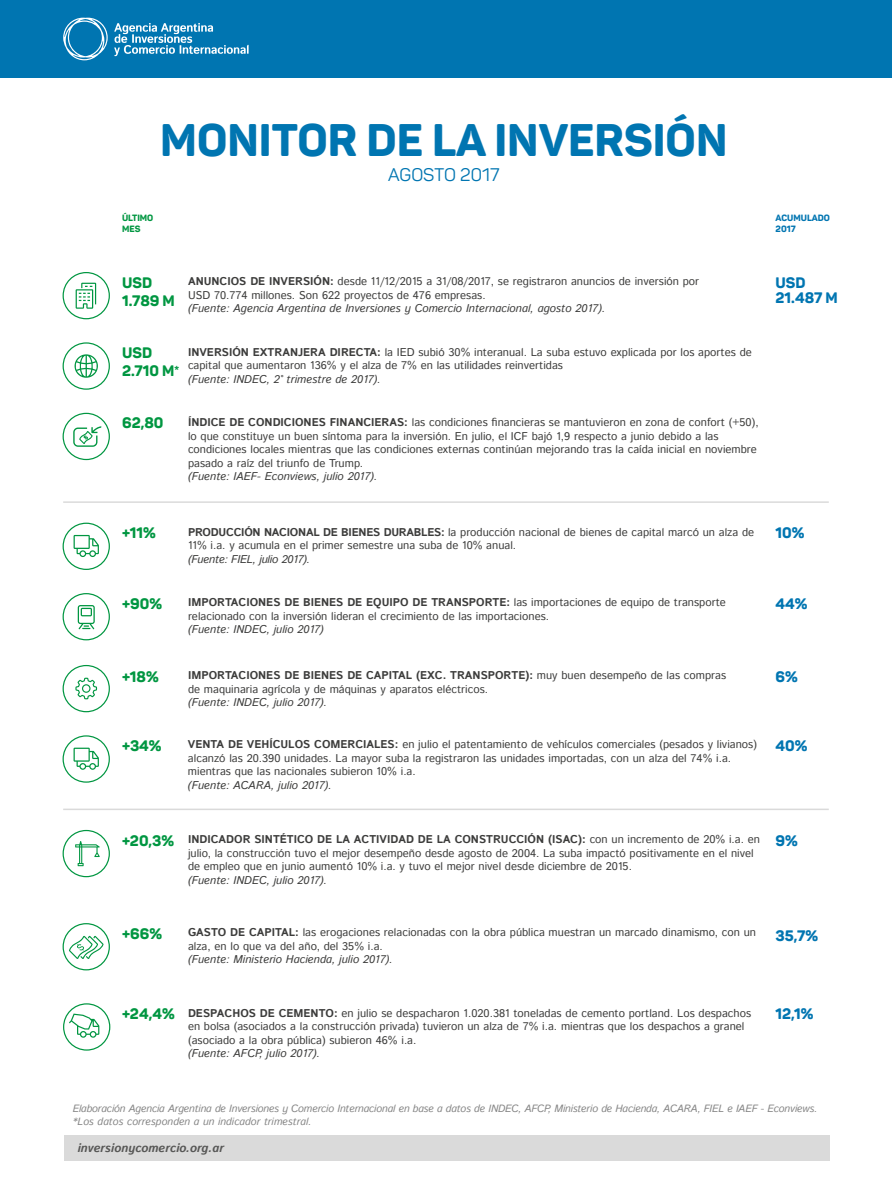
<style>
.page{position:relative;width:893px;height:1177px;background:#fff}
.page>*{position:absolute;margin:0;border:0;box-sizing:border-box;transform-origin:0 0}
.t1{font:800 45px "Panton";color:#0075b1}
.t2{font:18px "Panton";color:#0075b1}
.t3{font:800 15px/18px "Panton";color:#009641}
.t4{font:800 15px/15px "Panton";color:#0075b1}
.t5{font:italic 700 12px "Istok";color:#575756}
.t6{font:11.25px/13.5px "Istok";color:#3c3c3b}
.t7{font:italic 11.25px "Istok";color:#3c3c3b}
.t8{font:italic 11.25px "Istok";letter-spacing:-.02em;color:#3c3c3b}
.t9{font:italic 10.5px/12.6px "Istok";letter-spacing:-.02em;color:#878787}
.t10{font:800 9px/10.8px "Panton";color:#0075b1}
.t11{font:800 9px/10.8px "Panton";color:#009641}
.s1{font-weight:700}
.s2{font-family:"Panton";font-weight:800;font-size:15px;color:#0075b1}
</style>
<div class="page">
<div style="left:1px;top:0;width:891px;height:77px;background:#0075b1"></div>
<svg style="left:114px;top:23px;width:135px;height:33px"></svg>
<svg style="left:63px;top:18px;width:45px;height:42px"></svg>
<div style="left:64px;top:1135px;width:765px;height:26px;background:#dadada"></div>
<hr style="left:63px;top:808px;width:766px;height:2px;background:#dadada">
<hr style="left:63px;top:501px;width:766px;height:2px;background:#dadada">
<div style="left:63px;top:522px;width:47px;height:48px;border:1px solid #009641;border-radius:50%"></div>
<svg style="left:74px;top:535px;width:25px;height:22px"></svg>
<div style="left:63px;top:735px;width:47px;height:47px;border:1px solid #009641;border-radius:50%"></div>
<svg style="left:74px;top:747px;width:25px;height:23px"></svg>
<div style="left:63px;top:593px;width:47px;height:47px;border:1px solid #009641;border-radius:50%"></div>
<svg style="left:78px;top:605px;width:17px;height:24px"></svg>
<div style="left:63px;top:923px;width:47px;height:47px;border:1px solid #009641;border-radius:50%"></div>
<svg style="left:69px;top:935px;width:35px;height:24px"></svg>
<div style="left:63px;top:1003px;width:47px;height:47px;border:1px solid #009641;border-radius:50%"></div>
<svg style="left:69px;top:1013px;width:30px;height:25px"></svg>
<div style="left:63px;top:830px;width:47px;height:47px;border:1px solid #009641;border-radius:50%"></div>
<svg style="left:75px;top:841px;width:25px;height:25px"></svg>
<div style="left:63px;top:413px;width:47px;height:47px;border:1px solid #009641;border-radius:50%"></div>
<svg style="left:73px;top:426px;width:28px;height:21px"></svg>
<div style="left:63px;top:342px;width:47px;height:48px;border:1px solid #009641;border-radius:50%"></div>
<svg style="left:75px;top:354px;width:23px;height:24px"></svg>
<div style="left:63px;top:665px;width:47px;height:47px;border:1px solid #009641;border-radius:50%"></div>
<svg style="left:75px;top:677px;width:22px;height:22px"></svg>
<div style="left:63px;top:272px;width:47px;height:47px;border:1px solid #009641;border-radius:50%"></div>
<svg style="left:76px;top:283px;width:20px;height:26px"></svg>
<h1 class="t1" style="left:160px;top:111px;width:569px">MONITOR DE LA INVERSIÓN</h1>
<h2 class="t2" style="left:388px;top:164px;width:113px">AGOSTO 2017</h2>
<p class="t11" style="left:122px;top:213px;width:33px">ÚLTIMO<br>MES</p>
<h3 class="t3" style="left:122px;top:273px;width:54px">USD<br>1.789 M</h3>
<p class="t6" style="left:188px;top:275px;width:513px"><span class="s1">ANUNCIOS DE INVERSIÓN:</span> desde 11/12/2015 a 31/08/2017, se registraron anuncios de inversión por<br>USD 70.774 millones. Son 622 proyectos de 476 empresas.</p>
<p class="t7" style="left:188px;top:301px;width:419px">(Fuente: Agencia Argentina de Inversiones y Comercio Internacional, agosto 2017).</p>
<h3 class="t3" style="left:122px;top:344px;width:59px">USD<br>2.710 M*</h3>
<p class="t6" style="left:188px;top:346px;width:565px"><span class="s1">INVERSIÓN EXTRANJERA DIRECTA:</span> la IED subió 30% interanual. La suba estuvo explicada por los aportes de capital que aumentaron 136% y el alza de 7% en las utilidades reinvertidas</p>
<p class="t7" style="left:188px;top:371px;width:194px">(Fuente: INDEC, 2° trimestre de 2017).</p>
<h3 class="t3" style="left:122px;top:414px;width:43px">62,80</h3>
<p class="t6" style="left:188px;top:416px;width:572px"><span class="s1">ÍNDICE DE CONDICIONES FINANCIERAS:</span> las condiciones financieras se mantuvieron en zona de confort (+50), lo que constituye un buen síntoma para la inversión. En julio, el ICF bajó 1,9 respecto a junio debido a las condiciones locales mientras que las condiciones externas continúan mejorando tras la caída inicial en noviembre pasado a raíz del triunfo de Trump.</p>
<p class="t7" style="left:188px;top:469px;width:191px">(Fuente: IAEF- Econviews, julio 2017).</p>
<p class="t10" style="left:775px;top:213px;width:56px">ACUMULADO<br>2017</p>
<h3 class="t4" style="left:775px;top:275px;width:64px">USD<br>21.487 M</h3>
<p class="t6" style="left:188px;top:526px;width:568px"><span class="s1">PRODUCCIÓN NACIONAL DE BIENES DURABLES:</span> la producción nacional de bienes de capital marcó un alza de<br>11% i.a. y acumula en el primer semestre una suba de 10% anual.</p>
<p class="t8" style="left:188px;top:551px;width:124px">(Fuente: FIEL, julio 2017).</p>
<h3 class="t3" style="left:122px;top:524px;width:35px">+11%</h3>
<h3 class="t4" style="left:775px;top:525px;width:30px">10%</h3>
<h3 class="t3" style="left:122px;top:594px;width:42px">+90%</h3>
<h3 class="t4" style="left:775px;top:596px;width:34px">44%</h3>
<p class="t6" style="left:188px;top:596px;width:539px"><span class="s1">IMPORTACIONES DE BIENES DE EQUIPO DE TRANSPORTE:</span> las importaciones de equipo de transporte relacionado con la inversión lideran el crecimiento de las importaciones.</p>
<p class="t7" style="left:188px;top:622px;width:137px">(Fuente: INDEC, julio 2017)</p>
<p class="t6" style="left:188px;top:669px;width:540px"><span class="s1">IMPORTACIONES DE BIENES DE CAPITAL (EXC. TRANSPORTE):</span> muy buen desempeño de las compras de maquinaria agrícola y de máquinas y aparatos eléctricos.</p>
<p class="t7" style="left:188px;top:694px;width:141px">(Fuente: INDEC, julio 2017).</p>
<h3 class="t3" style="left:122px;top:667px;width:38px">+18%</h3>
<h3 class="t4" style="left:775px;top:668px;width:24px">6%</h3>
<p class="t6" style="left:188px;top:738px;width:571px"><span class="s1">VENTA DE VEHÍCULOS COMERCIALES:</span> en julio el patentamiento de vehículos comerciales (pesados y livianos) alcanzó las 20.390 unidades. La mayor suba la registraron las unidades importadas, con un alza del 74% i.a. mientras que las nacionales subieron 10% i.a.</p>
<p class="t7" style="left:188px;top:777px;width:145px">(Fuente: ACARA, julio 2017).</p>
<h3 class="t3" style="left:122px;top:736px;width:41px">+34%</h3>
<h3 class="t4" style="left:775px;top:738px;width:33px">40%</h3>
<h3 class="t3" style="left:122px;top:831px;width:54px">+20,3%</h3>
<p class="t6" style="left:188px;top:833px;width:611px"><span class="s1">INDICADOR SINTÉTICO DE LA ACTIVIDAD DE LA CONSTRUCCIÓN (ISAC):</span> con un incremento de 20% i.a. en <span class="s2">9% </span>julio, la construcción tuvo el mejor desempeño desde agosto de 2004. La suba impactó positivamente en el nivel<br>de empleo que en junio aumentó 10% i.a. y tuvo el mejor nivel desde diciembre de 2015.</p>
<p class="t7" style="left:188px;top:872px;width:141px">(Fuente: INDEC, julio 2017).</p>
<h3 class="t3" style="left:122px;top:924px;width:42px">+66%</h3>
<h3 class="t4" style="left:775px;top:928px;width:44px">35,7%</h3>
<p class="t6" style="left:188px;top:926px;width:570px"><span class="s1">GASTO DE CAPITAL:</span> las erogaciones relacionadas con la obra pública muestran un marcado dinamismo, con un alza, en lo que va del año, del 35% i.a.</p>
<p class="t7" style="left:188px;top:952px;width:206px">(Fuente: Ministerio Hacienda, julio 2017).</p>
<h3 class="t3" style="left:122px;top:1004px;width:54px">+24,4%</h3>
<h3 class="t4" style="left:775px;top:1006px;width:39px">12,1%</h3>
<p class="t6" style="left:188px;top:1006px;width:565px"><span class="s1">DESPACHOS DE CEMENTO:</span> en julio se despacharon 1.020.381 toneladas de cemento portland. Los despachos en bolsa (asociados a la construcción privada) tuvieron un alza de 7% i.a. mientras que los despachos a granel (asociado a la obra pública) subieron 46% i.a.</p>
<p class="t7" style="left:188px;top:1045px;width:134px">(Fuente: AFCP, julio 2017).</p>
<p class="t9" style="left:73px;top:1101px;width:746px">Elaboración Agencia Argentina de Inversiones y Comercio Internacional en base a datos de INDEC, AFCP, Ministerio de Hacienda, ACARA, FIEL e IAEF - Econviews. *Los datos corresponden a un indicador trimestral.</p>
<p class="t5" style="left:78px;top:1139px;width:148px">inversionycomercio.org.ar</p>
</div>
